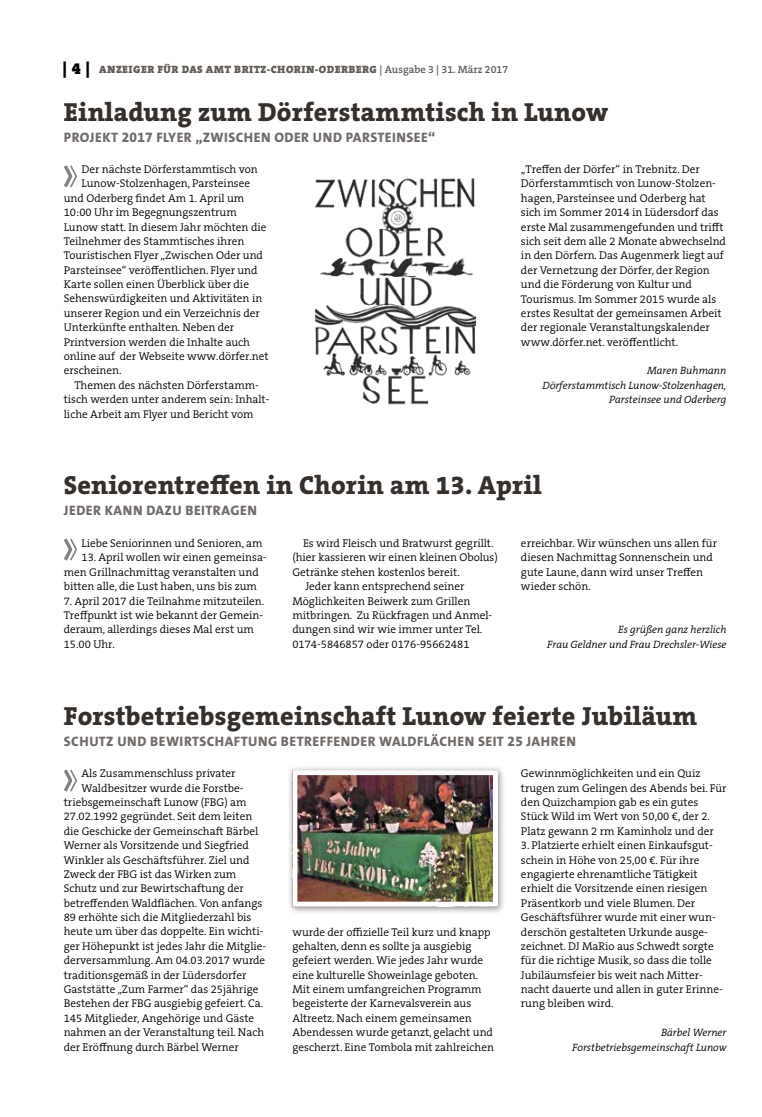
<style>
.page{position:relative;width:762px;height:1117px;background:#fff}
.page>*{position:absolute;margin:0;border:0;box-sizing:border-box;transform-origin:0 0}
.t1{font:800 26.25px "The Serif B W8";letter-spacing:.01em;color:#36302d}
.t2{font:800 13.75px "The Sans B W8";letter-spacing:.035em;color:#716c69}
.t3{font:300 11.25px/14.4px "The Serif B W4";color:#000}
.t4{font:italic 300 10.62px/14.4px "The Serif B W4";color:#000;text-align:right}
.t5{font:900 10.62px "The Serif B W9";letter-spacing:.045em;color:#615c58}
.s1{font-size:16.25px;color:#000}
.s2{font-family:"The Serif B W6";font-weight:600}
</style>
<div class="page">
<img style="left:315px;top:178px;width:162px;height:227px">
<svg style="left:64px;top:165px;width:13px;height:23px"></svg>
<div style="left:287px;top:764px;width:219px;height:150px;background:#000;opacity:.45"></div>
<img style="left:298px;top:776px;width:194px;height:124px">
<div style="left:292px;top:770px;width:206px;height:136px;border:5px solid #fff"></div>
<svg style="left:64px;top:769px;width:13px;height:23px"></svg>
<svg style="left:64px;top:538px;width:13px;height:23px"></svg>
<p class="t5" style="left:63px;top:63px;width:447px"><span class="s1">| 4 |</span> ANZEIGER FÜR DAS AMT BRITZ-CHORIN-ODERBERG <span class="s2">| Ausgabe 3 | 31. März 2017</span></p>
<h1 class="t1" style="left:64px;top:94px;width:546px">Einladung zum Dörferstammtisch in Lunow</h1>
<p class="t2" style="left:64px;top:128px;width:373px">PROJEKT 2017 FLYER „ZWISCHEN ODER UND PARSTEINSEE“</p>
<p class="t3" style="left:82px;top:162px;width:178px">Der nächste Dörferstammtisch von</p>
<p class="t3" style="left:82px;top:176px;width:170px">Lunow-Stolzenhagen, Parsteinsee</p>
<p class="t3" style="left:64px;top:191px;width:182px">und Oderberg findet Am 1. April um</p>
<p class="t3" style="left:64px;top:205px;width:174px">10:00 Uhr im Begegnungszentrum</p>
<p class="t3" style="left:64px;top:219px;width:204px">Lunow statt. In diesem Jahr möchten die</p>
<p class="t3" style="left:64px;top:234px;width:182px">Teilnehmer des Stammtisches ihren</p>
<p class="t3" style="left:64px;top:248px;width:201px">Touristischen Flyer „Zwischen Oder und</p>
<p class="t3" style="left:64px;top:263px;width:195px">Parsteinsee“ veröffentlichen. Flyer und</p>
<p class="t3" style="left:64px;top:277px;width:187px">Karte sollen einen Überblick über die</p>
<p class="t3" style="left:64px;top:291px;width:200px">Sehenswürdigkeiten und Aktivitäten in</p>
<p class="t3" style="left:64px;top:306px;width:198px">unserer Region und ein Verzeichnis der</p>
<p class="t3" style="left:64px;top:320px;width:172px">Unterkünfte enthalten. Neben der</p>
<p class="t3" style="left:64px;top:334px;width:188px">Printversion werden die Inhalte auch</p>
<p class="t3" style="left:64px;top:349px;width:206px">online auf der Webseite www.dörfer.net</p>
<p class="t3" style="left:64px;top:363px;width:59px">erscheinen.</p>
<p class="t3" style="left:74px;top:378px;width:186px">Themen des nächsten Dörferstamm-</p>
<p class="t3" style="left:64px;top:392px;width:207px">tisch werden unter anderem sein: Inhalt-</p>
<p class="t3" style="left:64px;top:406px;width:191px">liche Arbeit am Flyer und Bericht vom</p>
<p class="t3" style="left:521px;top:162px;width:207px">„Treffen der Dörfer“ in Trebnitz. Der Dörferstammtisch von Lunow-Stolzen&shy;hagen, Parsteinsee und Oderberg hat sich im Sommer 2014 in Lüdersdorf das erste Mal zusammengefunden und trifft sich seit dem alle 2 Monate abwechselnd in den Dörfern. Das Augenmerk liegt auf der Vernetzung der Dörfer, der Region und die Förderung von Kultur und Tourismus. Im Sommer 2015 wurde als erstes Resultat der gemeinsamen Arbeit der regionale Veranstaltungskalender www.dörfer.net. veröffentlicht.</p>
<p class="t4" style="left:542px;top:363px;width:186px">Maren Buhmann<br>Dörferstammtisch Lunow-Stolzenhagen,<br>Parsteinsee und Oderberg</p>
<h1 class="t1" style="left:64px;top:467px;width:479px">Seniorentreffen in Chorin am 13. April</h1>
<p class="t2" style="left:64px;top:501px;width:194px">JEDER KANN DAZU BEITRAGEN</p>
<p class="t3" style="left:82px;top:536px;width:183px">Liebe Seniorinnen und Senioren, am</p>
<p class="t3" style="left:64px;top:550px;width:204px;text-indent:18px">13. April wollen wir einen gemeinsa&shy;men Grillnachmittag veranstalten und bitten alle, die Lust haben, uns bis zum</p>
<p class="t3" style="left:64px;top:593px;width:202px">7. April 2017 die Teilnahme mitzuteilen.<br>Treffpunkt ist wie bekannt der Gemein&shy;deraum, allerdings dieses Mal erst um<br>15.00 Uhr.</p>
<p class="t3" style="left:521px;top:536px;width:198px">erreichbar. Wir wünschen uns allen für diesen Nachmittag Sonnenschein und gute Laune, dann wird unser Treffen wieder schön.</p>
<p class="t4" style="left:547px;top:622px;width:181px">Es grüßen ganz herzlich<br>Frau Geldner und Frau Drechsler-Wiese</p>
<p class="t3" style="left:303px;top:536px;width:192px">Es wird Fleisch und Bratwurst gegrillt.</p>
<p class="t3" style="left:292px;top:550px;width:207px">(hier kassieren wir einen kleinen Obolus)</p>
<p class="t3" style="left:292px;top:564px;width:169px">Getränke stehen kostenlos bereit.</p>
<p class="t3" style="left:305px;top:579px;width:160px">Jeder kann entsprechend seiner</p>
<p class="t3" style="left:292px;top:593px;width:179px">Möglichkeiten Beiwerk zum Grillen</p>
<p class="t3" style="left:292px;top:608px;width:201px">mitbringen. Zu Rückfragen und Anmel-</p>
<p class="t3" style="left:292px;top:622px;width:191px">dungen sind wir wie immer unter Tel.</p>
<p class="t3" style="left:292px;top:636px;width:179px">0174-5846857 oder 0176-95662481</p>
<h1 class="t1" style="left:64px;top:698px;width:635px">Forstbetriebsgemeinschaft Lunow feierte Jubiläum</h1>
<p class="t2" style="left:64px;top:732px;width:513px">SCHUTZ UND BEWIRTSCHAFTUNG BETREFFENDER WALDFLÄCHEN SEIT 25 JAHREN</p>
<p class="t3" style="left:82px;top:766px;width:155px">Als Zusammenschluss privater</p>
<p class="t3" style="left:82px;top:780px;width:164px">Waldbesitzer wurde die Forstbe-</p>
<p class="t3" style="left:64px;top:794px;width:184px">triebsgemeinschaft Lunow (FBG) am</p>
<p class="t3" style="left:64px;top:809px;width:190px">27.02.1992 gegründet. Seit dem leiten</p>
<p class="t3" style="left:64px;top:823px;width:196px">die Geschicke der Gemeinschaft Bärbel</p>
<p class="t3" style="left:64px;top:838px;width:187px">Werner als Vorsitzende und Siegfried</p>
<p class="t3" style="left:64px;top:852px;width:187px">Winkler als Geschäftsführer. Ziel und</p>
<p class="t3" style="left:64px;top:866px;width:174px">Zweck der FBG ist das Wirken zum</p>
<p class="t3" style="left:64px;top:881px;width:182px">Schutz und zur Bewirtschaftung der</p>
<p class="t3" style="left:64px;top:895px;width:200px">betreffenden Waldflächen. Von anfangs</p>
<p class="t3" style="left:64px;top:909px;width:189px">89 erhöhte sich die Mitgliederzahl bis</p>
<p class="t3" style="left:64px;top:924px;width:201px">heute um über das doppelte. Ein wichti-</p>
<p class="t3" style="left:64px;top:938px;width:204px">ger Höhepunkt ist jedes Jahr die Mitglie-</p>
<p class="t3" style="left:64px;top:953px;width:203px">derversammlung. Am 04.03.2017 wurde</p>
<p class="t3" style="left:64px;top:967px;width:184px">traditionsgemäß in der Lüdersdorfer</p>
<p class="t3" style="left:64px;top:981px;width:196px">Gaststätte „Zum Farmer“ das 25jährige</p>
<p class="t3" style="left:64px;top:996px;width:201px">Bestehen der FBG ausgiebig gefeiert. Ca.</p>
<p class="t3" style="left:64px;top:1010px;width:192px">145 Mitglieder, Angehörige und Gäste</p>
<p class="t3" style="left:64px;top:1024px;width:202px">nahmen an der Veranstaltung teil. Nach</p>
<p class="t3" style="left:64px;top:1039px;width:177px">der Eröffnung durch Bärbel Werner</p>
<p class="t3" style="left:521px;top:766px;width:207px">Gewinnmöglichkeiten und ein Quiz trugen zum Gelingen des Abends bei. Für den Quizchampion gab es ein gutes Stück Wild im Wert von 50,00 €, der 2.<br>Platz gewann 2 rm Kaminholz und der</p>
<p class="t3" style="left:521px;top:838px;width:203px">3. Platzierte erhielt einen Einkaufsgut&shy;schein in Höhe von 25,00 €. Für ihre engagierte ehrenamtliche Tätigkeit erhielt die Vorsitzende einen riesigen Präsentkorb und viele Blumen. Der Geschäftsführer wurde mit einer wun&shy;derschön gestalteten Urkunde ausge&shy;zeichnet. DJ MaRio aus Schwedt sorgte für die richtige Musik, so dass die tolle Jubiläumsfeier bis weit nach Mitter&shy;nacht dauerte und allen in guter Erinne&shy;rung bleiben wird.</p>
<p class="t4" style="left:572px;top:1025px;width:156px">Bärbel Werner<br>Forstbetriebsgemeinschaft Lunow</p>
<p class="t3" style="left:292px;top:924px;width:203px">wurde der offizielle Teil kurz und knapp gehalten, denn es sollte ja ausgiebig gefeiert werden. Wie jedes Jahr wurde eine kulturelle Showeinlage geboten.<br>Mit einem umfangreichen Programm begeisterte der Karnevalsverein aus Altreetz. Nach einem gemeinsamen Abendessen wurde getanzt, gelacht und gescherzt. Eine Tombola mit zahlreichen</p>
</div>
